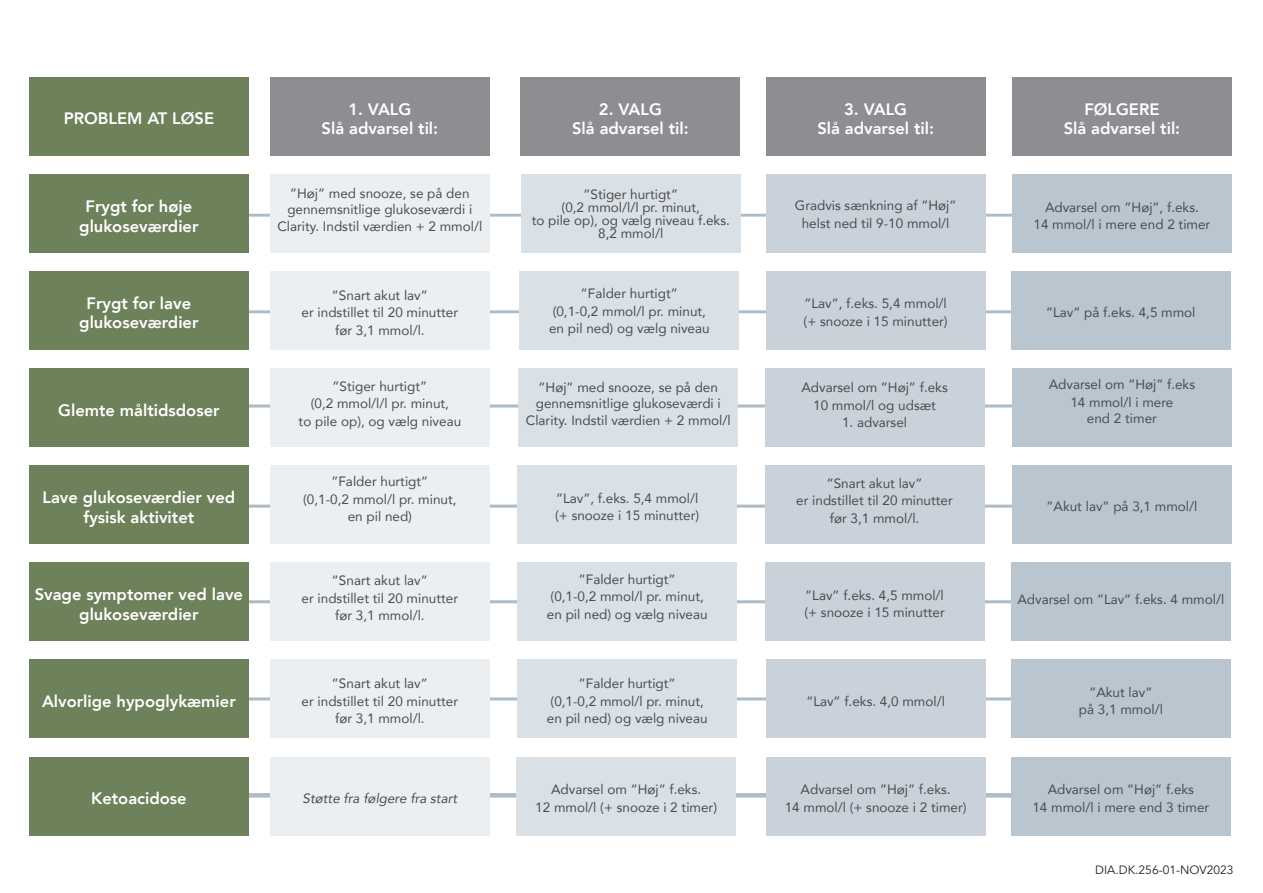
<style>
.page{position:relative;width:1263px;height:893px;background:#fff}
.page>*{position:absolute;margin:0;border:0;box-sizing:border-box;transform-origin:0 0}
.t1{font:800 16.5px/19.5px "Avenir";color:#fff;text-align:center}
.t2{font:13.5px/16.5px "Avenir";color:#4b4c4d;text-align:center}
.t3{font:italic 13.5px "Avenir";color:#4b4c4d}
.t4{font:12px "Avenir";color:#231f20}
</style>
<div class="page">
<hr style="left:249px;top:310px;width:966px;height:3px;background:#abbbc7">
<hr style="left:249px;top:404px;width:971px;height:3px;background:#abbbc7">
<hr style="left:249px;top:505px;width:951px;height:3px;background:#abbbc7">
<hr style="left:249px;top:600px;width:963px;height:3px;background:#abbbc7">
<hr style="left:249px;top:697px;width:954px;height:3px;background:#abbbc7">
<hr style="left:249px;top:795px;width:974px;height:3px;background:#abbbc7">
<hr style="left:249px;top:793px;width:969px;height:3px;background:#abbbc7">
<div style="left:29px;top:77px;width:220px;height:78px;background:#6d815b"></div>
<div style="left:270px;top:77px;width:220px;height:78px;background:#8f8d91"></div>
<div style="left:521px;top:77px;width:219px;height:78px;background:#8f8d91"></div>
<div style="left:766px;top:77px;width:219px;height:78px;background:#8f8d91"></div>
<div style="left:1012px;top:77px;width:220px;height:78px;background:#8f8d91"></div>
<div style="left:29px;top:271px;width:220px;height:79px;background:#6d815b"></div>
<div style="left:270px;top:271px;width:220px;height:79px;background:#ebeff1"></div>
<div style="left:519px;top:271px;width:220px;height:79px;background:#dae1e6"></div>
<div style="left:766px;top:271px;width:219px;height:79px;background:#c9d2da"></div>
<div style="left:1011px;top:271px;width:220px;height:79px;background:#b9c6d0"></div>
<div style="left:29px;top:368px;width:220px;height:79px;background:#6d815b"></div>
<div style="left:270px;top:368px;width:220px;height:79px;background:#ebeff1"></div>
<div style="left:518px;top:368px;width:220px;height:79px;background:#dae1e6"></div>
<div style="left:765px;top:368px;width:219px;height:79px;background:#c9d2da"></div>
<div style="left:1012px;top:368px;width:220px;height:79px;background:#b9c6d0"></div>
<div style="left:29px;top:465px;width:220px;height:79px;background:#6d815b"></div>
<div style="left:270px;top:465px;width:220px;height:79px;background:#ebeff1"></div>
<div style="left:517px;top:465px;width:220px;height:79px;background:#dae1e6"></div>
<div style="left:765px;top:465px;width:219px;height:79px;background:#c9d2da"></div>
<div style="left:1012px;top:465px;width:220px;height:79px;background:#b9c6d0"></div>
<div style="left:29px;top:562px;width:220px;height:79px;background:#6d815b"></div>
<div style="left:270px;top:562px;width:220px;height:79px;background:#ebeff1"></div>
<div style="left:517px;top:562px;width:220px;height:79px;background:#dae1e6"></div>
<div style="left:765px;top:562px;width:219px;height:79px;background:#c9d2da"></div>
<div style="left:1011px;top:562px;width:220px;height:79px;background:#b9c6d0"></div>
<div style="left:29px;top:659px;width:220px;height:79px;background:#6d815b"></div>
<div style="left:270px;top:659px;width:220px;height:79px;background:#ebeff1"></div>
<div style="left:517px;top:659px;width:220px;height:79px;background:#dae1e6"></div>
<div style="left:766px;top:659px;width:219px;height:79px;background:#c9d2da"></div>
<div style="left:1011px;top:659px;width:220px;height:79px;background:#b9c6d0"></div>
<div style="left:29px;top:757px;width:220px;height:79px;background:#6d815b"></div>
<div style="left:270px;top:757px;width:220px;height:79px;background:#ebeff1"></div>
<div style="left:516px;top:757px;width:220px;height:79px;background:#dae1e6"></div>
<div style="left:766px;top:757px;width:219px;height:79px;background:#c9d2da"></div>
<div style="left:1011px;top:757px;width:220px;height:79px;background:#b9c6d0"></div>
<hr style="left:249px;top:214px;width:970px;height:3px;background:#abbbc7">
<div style="left:29px;top:174px;width:220px;height:79px;background:#6d815b"></div>
<div style="left:270px;top:174px;width:220px;height:79px;background:#ebeff1"></div>
<div style="left:521px;top:174px;width:220px;height:79px;background:#dae1e6"></div>
<div style="left:766px;top:174px;width:219px;height:79px;background:#c9d2da"></div>
<div style="left:1012px;top:174px;width:220px;height:79px;background:#b9c6d0"></div>
<p class="t1" style="left:64px;top:109px;width:152px">PROBLEM AT LØSE</p>
<p class="t1" style="left:348px;top:99px;width:64px">1. VALG</p>
<p class="t1" style="left:322px;top:119px;width:118px">Slå advarsel til:</p>
<p class="t1" style="left:599px;top:99px;width:64px">2. VALG</p>
<p class="t1" style="left:572px;top:119px;width:118px">Slå advarsel til:</p>
<p class="t1" style="left:79px;top:197px;width:121px">Frygt for høje glukoseværdier</p>
<p class="t2" style="left:277px;top:185px;width:206px">”Høj” med snooze, se på den gennemsnitlige glukoseværdi i<br>Clarity. Indstil værdien + 2 mmol/l</p>
<p class="t2" style="left:583px;top:185px;width:96px">”Stiger hurtigt”</p>
<p class="t2" style="left:562px;top:198px;width:140px">(0,2 mmol/l/l pr. minut,</p>
<p class="t2" style="left:532px;top:213px;width:200px;line-height:13.5px">to pile op), og vælg niveau f.eks.<br>8,2 mmol/l</p>
<p class="t1" style="left:79px;top:293px;width:121px">Frygt for lave glukoseværdier</p>
<p class="t2" style="left:332px;top:286px;width:97px">”Snart akut lav”</p>
<p class="t2" style="left:302px;top:304px;width:158px">er indstillet til 20 minutter</p>
<p class="t2" style="left:335px;top:321px;width:91px">før 3,1 mmol/l.</p>
<p class="t2" style="left:581px;top:285px;width:98px">”Falder hurtigt”</p>
<p class="t2" style="left:553px;top:302px;width:155px">(0,1-0,2 mmol/l pr. minut,</p>
<p class="t2" style="left:549px;top:320px;width:162px">en pil ned) og vælg niveau</p>
<p class="t1" style="left:844px;top:99px;width:64px">3. VALG</p>
<p class="t1" style="left:817px;top:119px;width:118px">Slå advarsel til:</p>
<p class="t2" style="left:795px;top:197px;width:163px">Gradvis sænkning af ”Høj”</p>
<p class="t2" style="left:802px;top:214px;width:149px">helst ned til 9-10 mmol/l</p>
<p class="t2" style="left:804px;top:295px;width:144px">”Lav”, f.eks. 5,4 mmol/l</p>
<p class="t2" style="left:804px;top:312px;width:146px">(+ snooze i 15 minutter)</p>
<p class="t1" style="left:58px;top:400px;width:163px">Glemte måltidsdoser</p>
<p class="t2" style="left:333px;top:377px;width:96px">”Stiger hurtigt”</p>
<p class="t2" style="left:311px;top:395px;width:140px">(0,2 mmol/l/l pr. minut,</p>
<p class="t2" style="left:299px;top:412px;width:164px">to pile op), og vælg niveau</p>
<p class="t2" style="left:526px;top:378px;width:206px">”Høj” med snooze, se på den gennemsnitlige glukoseværdi i<br>Clarity. Indstil værdien + 2 mmol/l</p>
<p class="t2" style="left:801px;top:379px;width:148px">Advarsel om ”Høj” f.eks</p>
<p class="t2" style="left:813px;top:396px;width:124px">10 mmol/l og udsæt</p>
<p class="t2" style="left:842px;top:414px;width:67px">1. advarsel</p>
<p class="t1" style="left:42px;top:488px;width:194px">Lave glukoseværdier ved fysisk aktivitet</p>
<p class="t2" style="left:331px;top:473px;width:98px">”Falder hurtigt”</p>
<p class="t2" style="left:303px;top:491px;width:155px">(0,1-0,2 mmol/l pr. minut,</p>
<p class="t2" style="left:348px;top:508px;width:66px">en pil ned)</p>
<p class="t2" style="left:556px;top:489px;width:144px">”Lav”, f.eks. 5,4 mmol/l</p>
<p class="t2" style="left:555px;top:507px;width:146px">(+ snooze i 15 minutter)</p>
<p class="t2" style="left:827px;top:475px;width:97px">”Snart akut lav”</p>
<p class="t2" style="left:796px;top:492px;width:158px">er indstillet til 20 minutter</p>
<p class="t2" style="left:830px;top:510px;width:91px">før 3,1 mmol/l.</p>
<p class="t1" style="left:35px;top:585px;width:210px">Svage symptomer ved lave glukoseværdier</p>
<p class="t2" style="left:332px;top:572px;width:97px">”Snart akut lav”</p>
<p class="t2" style="left:302px;top:589px;width:158px">er indstillet til 20 minutter</p>
<p class="t2" style="left:335px;top:607px;width:91px">før 3,1 mmol/l.</p>
<p class="t2" style="left:579px;top:570px;width:98px">”Falder hurtigt”</p>
<p class="t2" style="left:551px;top:588px;width:155px">(0,1-0,2 mmol/l pr. minut,</p>
<p class="t2" style="left:547px;top:605px;width:162px">en pil ned) og vælg niveau</p>
<p class="t2" style="left:805px;top:586px;width:140px">”Lav” f.eks. 4,5 mmol/l</p>
<p class="t2" style="left:804px;top:604px;width:142px">(+ snooze i 15 minutter</p>
<p class="t1" style="left:42px;top:692px;width:195px">Alvorlige hypoglykæmier</p>
<p class="t2" style="left:332px;top:675px;width:97px">”Snart akut lav”</p>
<p class="t2" style="left:302px;top:692px;width:158px">er indstillet til 20 minutter</p>
<p class="t2" style="left:335px;top:710px;width:91px">før 3,1 mmol/l.</p>
<p class="t2" style="left:579px;top:675px;width:98px">”Falder hurtigt”</p>
<p class="t2" style="left:551px;top:692px;width:155px">(0,1-0,2 mmol/l pr. minut,</p>
<p class="t2" style="left:547px;top:710px;width:162px">en pil ned) og vælg niveau</p>
<p class="t2" style="left:806px;top:692px;width:140px">”Lav” f.eks. 4,0 mmol/l</p>
<p class="t1" style="left:91px;top:789px;width:97px">Ketoacidose</p>
<p class="t3" style="left:303px;top:790px;width:156px">Støtte fra følgere fra start</p>
<p class="t2" style="left:551px;top:781px;width:152px">Advarsel om ”Høj” f.eks.</p>
<p class="t2" style="left:535px;top:798px;width:183px">12 mmol/l (+ snooze i 2 timer)</p>
<p class="t2" style="left:801px;top:781px;width:152px">Advarsel om ”Høj” f.eks.</p>
<p class="t2" style="left:785px;top:798px;width:183px">14 mmol/l (+ snooze i 2 timer)</p>
<p class="t1" style="left:1084px;top:99px;width:77px">FØLGERE</p>
<p class="t1" style="left:1064px;top:119px;width:118px">Slå advarsel til:</p>
<p class="t2" style="left:1045px;top:198px;width:155px">Advarsel om ”Høj”, f.eks.</p>
<p class="t2" style="left:1033px;top:216px;width:178px">14 mmol/l i mere end 2 timer</p>
<p class="t2" style="left:1046px;top:304px;width:151px">”Lav” på f.eks. 4,5 mmol</p>
<p class="t2" style="left:1049px;top:376px;width:148px">Advarsel om ”Høj” f.eks</p>
<p class="t2" style="left:1070px;top:393px;width:105px">14 mmol/l i mere</p>
<p class="t2" style="left:1087px;top:409px;width:72px">end 2 timer</p>
<p class="t2" style="left:1046px;top:498px;width:152px">”Akut lav” på 3,1 mmol/l</p>
<p class="t2" style="left:1017px;top:591px;width:208px">Advarsel om ”Lav” f.eks. 4 mmol/l</p>
<p class="t2" style="left:1089px;top:684px;width:65px">”Akut lav”</p>
<p class="t2" style="left:1079px;top:701px;width:86px">på 3,1 mmol/l</p>
<p class="t2" style="left:1048px;top:781px;width:148px">Advarsel om ”Høj” f.eks</p>
<p class="t2" style="left:1032px;top:798px;width:178px">14 mmol/l i mere end 3 timer</p>
<p class="t4" style="left:1095px;top:863px;width:140px">DIA.DK.256-01-NOV2023</p>
</div>
